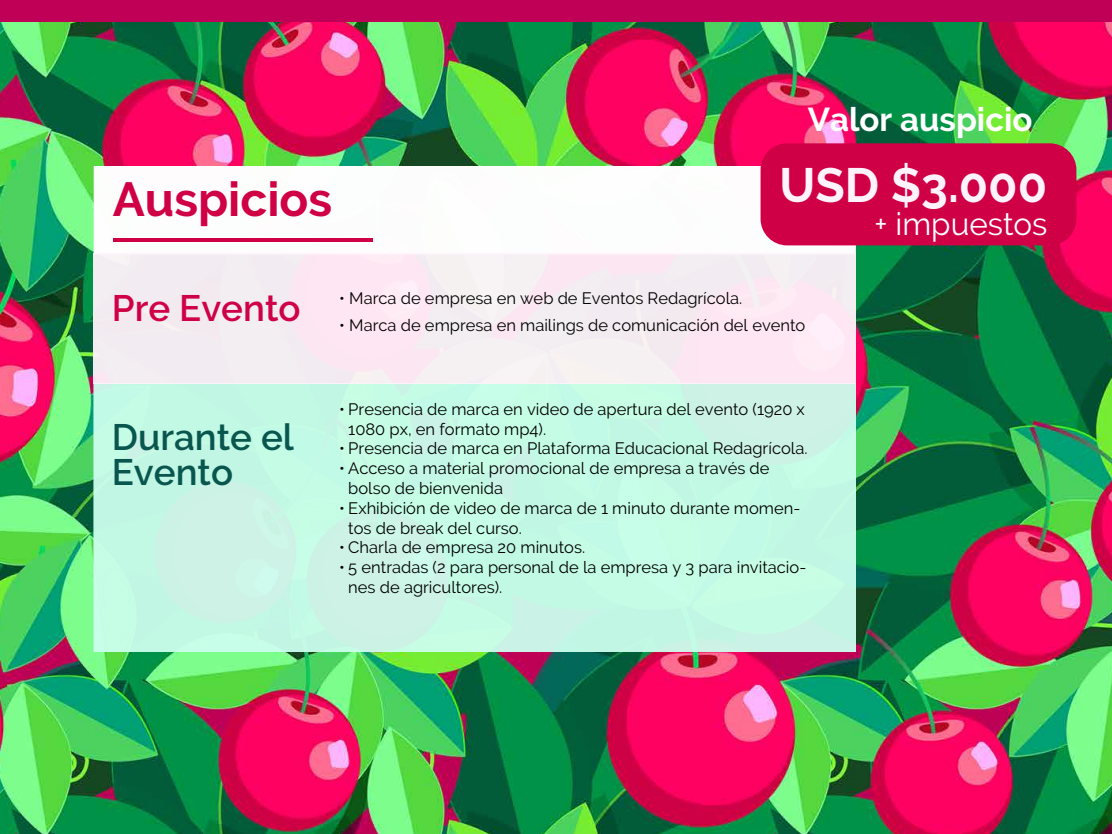
<style>
.page{position:relative;width:1112px;height:834px;background:#fff}
.page>*{position:absolute;margin:0;border:0;box-sizing:border-box;transform-origin:0 0}
.t1{font:700 48px "Raleway";color:#fff3fb}
.t2{font:700 47.65px "Raleway";color:#cf0045}
.t3{font:600 36.65px/34.7px "Raleway";color:#09564f}
.t4{font:600 36.65px "Raleway";color:#cf0045}
.t5{font:700 33px "Raleway";color:#fff}
.t6{font:31.4px "Raleway";color:#fff}
.t7{font:16.5px/19.8px "Raleway";color:#000}
</style>
<div class="page">
<img style="left:0;top:21px;width:1112px;height:813px">
<svg style="left:94px;top:166px;width:762px;height:87px"></svg>
<div style="left:0;top:0;width:1112px;height:21px;background:#bf0056"></div>
<div style="left:94px;top:383px;width:762px;height:269px;background:#c5f9e5"></div>
<hr style="left:113px;top:238px;width:259px;height:4px;background:#cf0045">
<div style="left:94px;top:253px;width:762px;height:131px;background:#f5ebf1"></div>
<div style="left:761px;top:143px;width:315px;height:102px;background:#cf0045;border-radius:26px"></div>
<h2 class="t2" style="left:113px;top:172px;width:221px">Auspicios</h2>
<h3 class="t5" style="left:808px;top:101px;width:226px">Valor auspicio</h3>
<h1 class="t1" style="left:779px;top:157px;width:269px">USD $3.000</h1>
<h3 class="t6" style="left:875px;top:206px;width:174px">+ impuestos</h3>
<h3 class="t4" style="left:112px;top:287px;width:190px">Pre Evento</h3>
<p class="t7" style="left:339px;top:289px;width:405px">• Marca de empresa en web de Eventos Redagrícola.</p>
<p class="t7" style="left:339px;top:315px;width:468px">• Marca de empresa en mailings de comunicación del evento</p>
<h3 class="t3" style="left:112px;top:420px;width:184px">Durante el<br>Evento</h3>
<p class="t7" style="left:348px;top:399px;width:458px;text-indent:-9px">• Presencia de marca en video de apertura del evento (1920 x<br>1080 px, en formato mp4).</p>
<p class="t7" style="left:339px;top:439px;width:470px">• Presencia de marca en Plataforma Educacional Redagrícola.</p>
<p class="t7" style="left:348px;top:458px;width:423px;text-indent:-9px">• Acceso a material promocional de empresa a través de bolso de bienvenida</p>
<p class="t7" style="left:348px;top:498px;width:454px;text-indent:-9px">• Exhibición de video de marca de 1 minuto durante momen&shy;tos de break del curso.</p>
<p class="t7" style="left:339px;top:538px;width:247px">• Charla de empresa 20 minutos.</p>
<p class="t7" style="left:348px;top:557px;width:460px;text-indent:-9px">• 5 entradas (2 para personal de la empresa y 3 para invitacio&shy;nes de agricultores).</p>
</div>
